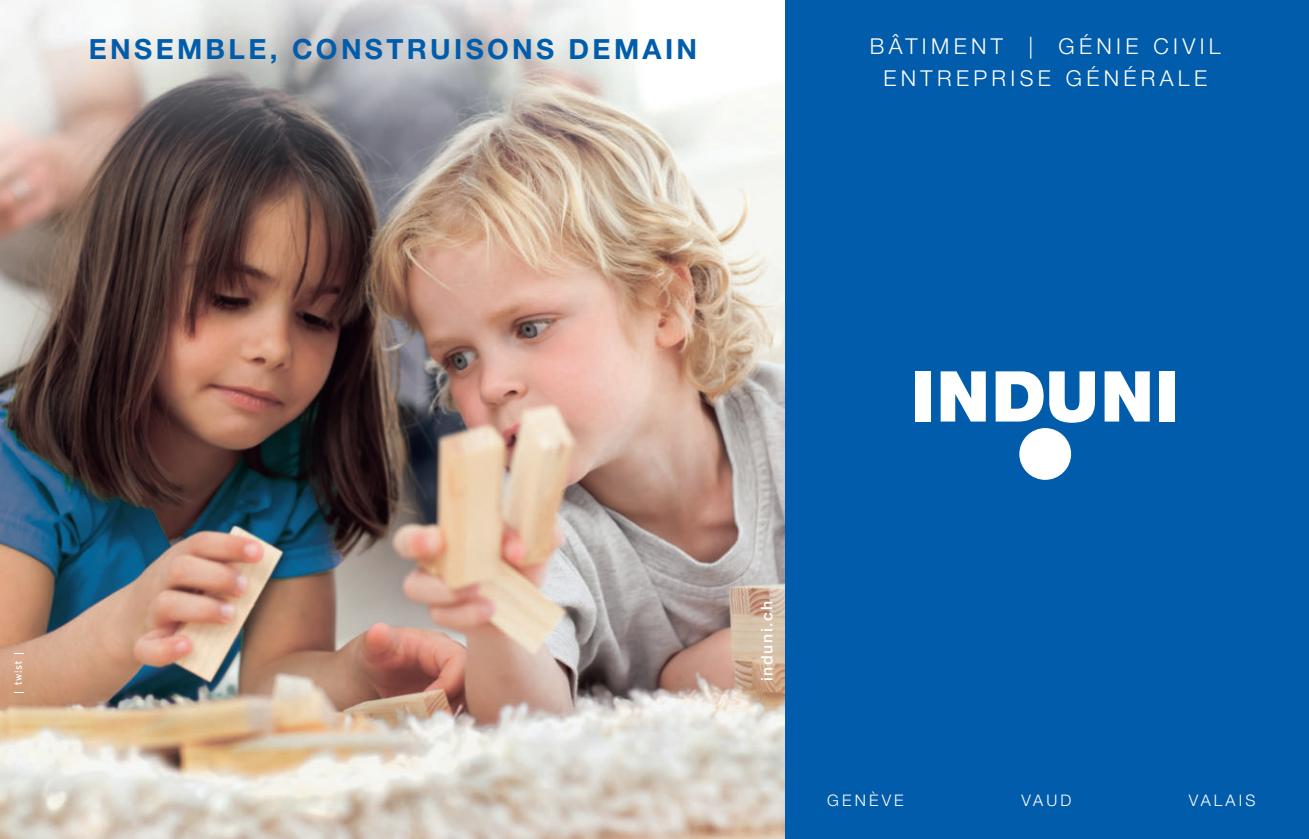
<style>
.page{position:relative;width:1309px;height:839px;background:#fff}
.page>*{position:absolute;margin:0;border:0;box-sizing:border-box;transform-origin:0 0}
.t1{font:700 27.8px "Helvetica Neue LT Std";letter-spacing:.12em;color:#015dab}
.t2{font:300 21.8px/31.8px "Helvetica Neue LT Std";letter-spacing:.2em;color:#fff;text-align:center}
.t3{font:300 16px "Helvetica Neue LT Std";letter-spacing:.2em;color:#fff}
.t4{font:500 15.8px "Helvetica Neue LT Std";letter-spacing:.1em;color:#fff}
</style>
<div class="page">
<div style="left:784px;top:0;width:525px;height:838px;background:#015dab"></div>
<div style="left:1019px;top:428px;width:52px;height:51px;background:#fff;border-radius:50%"></div>
<div style="left:915px;top:371px;width:16px;height:50px;background:#fff"></div>
<svg style="left:940px;top:371px;width:45px;height:50px"></svg>
<svg style="left:995px;top:371px;width:48px;height:50px"></svg>
<svg style="left:1049px;top:371px;width:46px;height:51px"></svg>
<svg style="left:1104px;top:371px;width:45px;height:50px"></svg>
<div style="left:1159px;top:371px;width:16px;height:50px;background:#fff"></div>
<img style="left:0;top:0;width:784px;height:838px">
<svg style="left:14px;top:660px;width:8px;height:24px"></svg>
<svg style="left:0;top:0;width:4px;height:4px"></svg>
<svg style="left:0;top:834px;width:4px;height:5px"></svg>
<p class="t1" style="left:89px;top:38px;width:610px">ENSEMBLE, CONSTRUISONS DEMAIN</p>
<p class="t2" style="left:870px;top:31px;width:352px">BÂTIMENT | GÉNIE CIVIL<br>ENTREPRISE GÉNÉRALE</p>
<p class="t4" style="left:757px;top:680px;width:81px;rotate:-90deg">induni.ch</p>
<p class="t3" style="left:827px;top:790px;width:78px">GENÈVE</p>
<p class="t3" style="left:1021px;top:790px;width:51px">VAUD</p>
<p class="t3" style="left:1189px;top:790px;width:68px">VALAIS</p>
</div>
